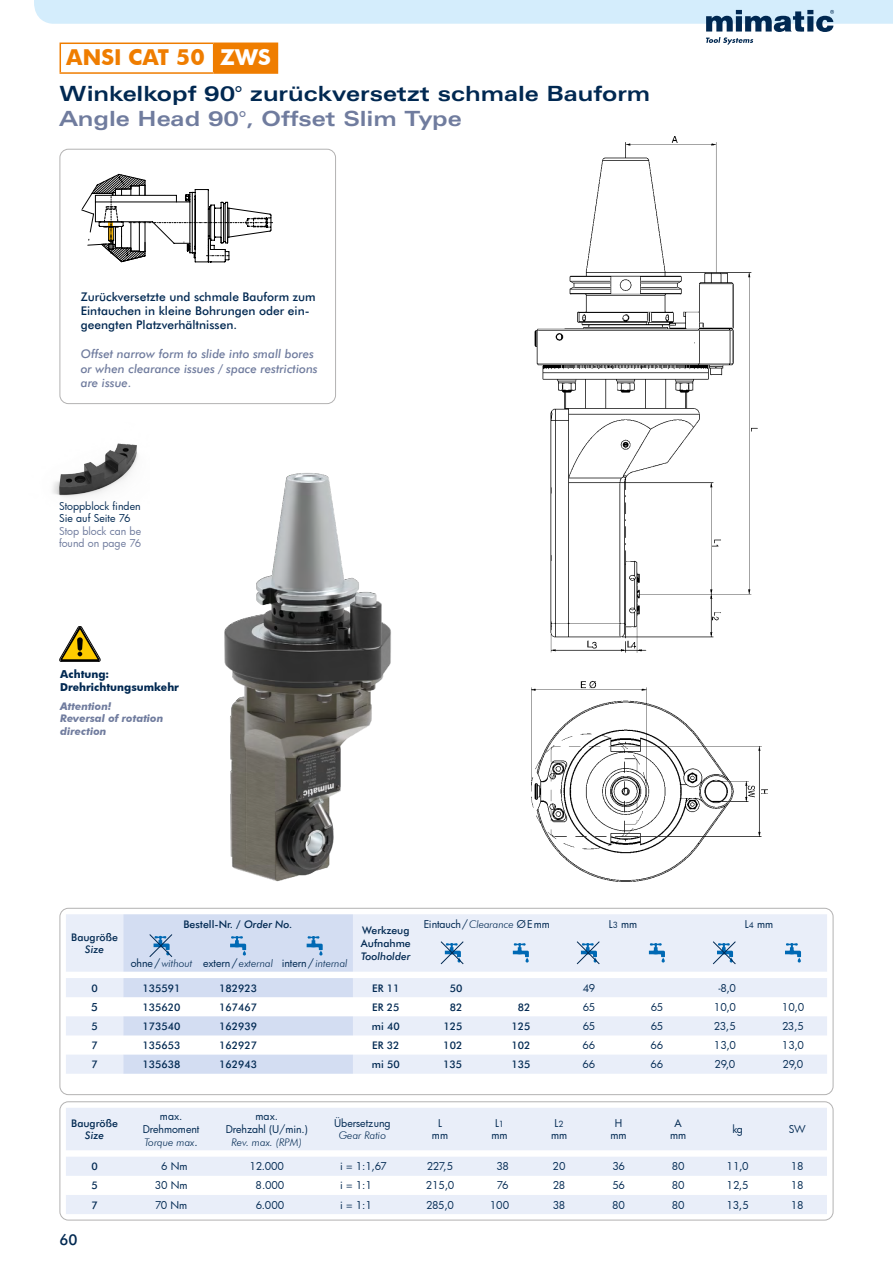
<style>
.page{position:relative;width:893px;height:1263px;background:#fff}
.page>*{position:absolute;margin:0;border:0;box-sizing:border-box;transform-origin:0 0}
.t1{font:700 expanded 21px "Zurich BT";color:#002851}
.t2{font:700 expanded 21px "Zurich BT";color:#707c9e}
.t3{font:700 21px "Futura";color:#ef7d00}
.t4{font:500 15px "Futura BT";color:#002851}
.t5{font:500 12px/14.4px "Futura BT";color:#002851}
.t6{font:italic 500 12px/14.4px "Futura BT";color:#707c9e}
.t7{font:500 11.25px "Futura BT";color:#002851}
.t8{font:10.5px/12.6px "Futura";color:#002851;text-align:center}
.t9{font:500 10.5px/12.6px "Futura BT";color:#002851}
.t10{font:italic 300 10.5px "Futura BT";color:#002851}
.t11{font:italic 700 10.5px/12.6px "Futura BT";color:#707c9e}
.t12{font:700 10.5px/12.6px "Futura";color:#002851}
.t13{font:10.5px/12.6px "Futura";color:#707c9e}
.t14{font:italic 500 10.5px "Futura BT";color:#002851}
.s1{color:#fff}
.s2{font-style:italic}
.s3{font-family:"Futura";font-weight:400;font-style:normal}
.s4{font-family:"Futura BT";font-weight:300;font-style:italic}
.s5{font-size:8.25px}
</style>
<div class="page">
<hr style="left:60px;top:72px;width:154px;height:2px;background:#ef7d00">
<svg style="left:34px;top:0;width:859px;height:72px"></svg>
<hr style="left:214px;top:72px;width:64px;height:2px;background:#ef7d00">
<img style="left:531px;top:136px;width:236px;height:745px">
<svg style="left:81px;top:174px;width:192px;height:88px"></svg>
<div style="left:60px;top:149px;width:276px;height:255px;border:1px solid #b3b2b2;border-radius:9px"></div>
<div style="left:60px;top:1101px;width:773px;height:119px;border:1px solid #b3b2b2;border-radius:9px"></div>
<svg style="left:66px;top:1108px;width:761px;height:106px;fill:#e9eef9"></svg>
<div style="left:60px;top:908px;width:773px;height:187px;border:1px solid #b3b2b2;border-radius:9px"></div>
<svg style="left:66px;top:914px;width:761px;height:160px;fill:#e9eef9"></svg>
<svg style="left:513px;top:943px;width:16px;height:19px"></svg>
<svg style="left:649px;top:943px;width:16px;height:19px"></svg>
<svg style="left:785px;top:943px;width:16px;height:19px"></svg>
<svg style="left:123px;top:945px;width:230px;height:129px"></svg>
<svg style="left:440px;top:945px;width:24px;height:20px"></svg>
<svg style="left:576px;top:941px;width:24px;height:24px"></svg>
<svg style="left:712px;top:941px;width:24px;height:24px"></svg>
<img style="left:92px;top:473px;width:425px;height:472px">
<svg style="left:60px;top:626px;width:40px;height:36px"></svg>
<img style="left:52px;top:443px;width:97px;height:64px">
<h1 class="t3" style="left:66px;top:43px;width:206px">ANSI CAT 50 <span class="s1">ZWS</span></h1>
<h1 class="t1" style="left:60px;top:81px;width:592px">Winkelkopf 90° zurückversetzt schmale Bauform</h1>
<h1 class="t2" style="left:60px;top:106px;width:404px">Angle Head 90°, Offset Slim Type</h1>
<p class="t5" style="left:81px;top:289px;width:236px">Zurückversetzte und schmale Bauform zum<br>Eintauchen in kleine Bohrungen oder ein&shy;geengten Platzverhältnissen.</p>
<p class="t6" style="left:81px;top:347px;width:238px">Offset narrow form to slide into small bores or when clearance issues / space restrictions are issue.</p>
<p class="t8" style="left:59px;top:499px;width:83px;text-align:left">Stoppblock finden<br>Sie auf Seite 76</p>
<p class="t13" style="left:59px;top:524px;width:84px">Stop block can be found on page 76</p>
<p class="t12" style="left:60px;top:668px;width:120px">Achtung:<br>Drehrichtungsumkehr</p>
<p class="t11" style="left:60px;top:700px;width:105px">Attention!<br>Reversal of rotation direction</p>
<p class="t9" style="left:71px;top:930px;width:48px">Baugröße</p>
<p class="t14" style="left:85px;top:943px;width:20px">Size</p>
<p class="t9" style="left:184px;top:918px;width:111px">Bestell-Nr. / <span class="s2">Order No.</span></p>
<p class="t10" style="left:131px;top:956px;width:218px"><span class="s3">ohne/</span>without <span class="s3">extern/</span>external <span class="s3">intern/</span>internal</p>
<p class="t9" style="left:361px;top:924px;width:51px">Werkzeug<br>Aufnahme</p>
<p class="t14" style="left:361px;top:949px;width:51px">Toolholder</p>
<p class="t8" style="left:424px;top:917px;width:128px">Eintauch/<span class="s4">Clearance</span> ØEmm</p>
<p class="t8" style="left:609px;top:917px;width:30px">L<span class="s5">3</span> mm</p>
<p class="t8" style="left:745px;top:917px;width:30px">L<span class="s5">4</span> mm</p>
<p class="t9" style="left:91px;top:981px;width:8px">0</p>
<p class="t9" style="left:143px;top:981px;width:40px">135591</p>
<p class="t9" style="left:219px;top:981px;width:40px">182923</p>
<p class="t9" style="left:372px;top:981px;width:29px">ER 11</p>
<p class="t9" style="left:450px;top:981px;width:14px">50</p>
<p class="t8" style="left:583px;top:981px;width:14px">49</p>
<p class="t8" style="left:718px;top:981px;width:19px">-8,0</p>
<p class="t7" style="left:91px;top:1000px;width:8px">5</p>
<p class="t9" style="left:143px;top:1001px;width:40px">135620</p>
<p class="t9" style="left:219px;top:1001px;width:40px">167467</p>
<p class="t9" style="left:372px;top:1001px;width:29px">ER 25</p>
<p class="t9" style="left:450px;top:1001px;width:14px">82</p>
<p class="t9" style="left:518px;top:1001px;width:14px">82</p>
<p class="t8" style="left:583px;top:1000px;width:14px">65</p>
<p class="t8" style="left:651px;top:1000px;width:14px">65</p>
<p class="t8" style="left:714px;top:1000px;width:24px">10,0</p>
<p class="t8" style="left:782px;top:1000px;width:24px">10,0</p>
<p class="t9" style="left:91px;top:1020px;width:8px">5</p>
<p class="t9" style="left:143px;top:1020px;width:40px">173540</p>
<p class="t9" style="left:219px;top:1020px;width:40px">162939</p>
<p class="t9" style="left:372px;top:1020px;width:29px">mi 40</p>
<p class="t9" style="left:443px;top:1020px;width:21px">125</p>
<p class="t9" style="left:511px;top:1020px;width:21px">125</p>
<p class="t8" style="left:583px;top:1019px;width:14px">65</p>
<p class="t8" style="left:651px;top:1019px;width:14px">65</p>
<p class="t8" style="left:714px;top:1019px;width:24px">23,5</p>
<p class="t8" style="left:782px;top:1019px;width:24px">23,5</p>
<p class="t9" style="left:91px;top:1039px;width:8px">7</p>
<p class="t9" style="left:143px;top:1039px;width:40px">135653</p>
<p class="t9" style="left:219px;top:1039px;width:40px">162927</p>
<p class="t9" style="left:372px;top:1039px;width:29px">ER 32</p>
<p class="t9" style="left:443px;top:1039px;width:21px">102</p>
<p class="t9" style="left:511px;top:1039px;width:21px">102</p>
<p class="t8" style="left:583px;top:1039px;width:14px">66</p>
<p class="t8" style="left:651px;top:1039px;width:14px">66</p>
<p class="t8" style="left:714px;top:1039px;width:24px">13,0</p>
<p class="t8" style="left:782px;top:1039px;width:24px">13,0</p>
<p class="t9" style="left:91px;top:1058px;width:8px">7</p>
<p class="t9" style="left:143px;top:1058px;width:40px">135638</p>
<p class="t9" style="left:219px;top:1058px;width:40px">162943</p>
<p class="t9" style="left:372px;top:1058px;width:29px">mi 50</p>
<p class="t9" style="left:443px;top:1058px;width:21px">135</p>
<p class="t9" style="left:511px;top:1058px;width:21px">135</p>
<p class="t8" style="left:582px;top:1058px;width:14px">66</p>
<p class="t8" style="left:651px;top:1058px;width:14px">66</p>
<p class="t8" style="left:715px;top:1058px;width:22px">29,0</p>
<p class="t8" style="left:783px;top:1058px;width:22px">29,0</p>
<p class="t9" style="left:71px;top:1116px;width:48px">Baugröße</p>
<p class="t14" style="left:85px;top:1129px;width:20px">Size</p>
<p class="t8" style="left:143px;top:1110px;width:58px">max.<br>Drehmoment</p>
<p class="t10" style="left:144px;top:1135px;width:55px">Torque max<span class="s3">.</span></p>
<p class="t8" style="left:226px;top:1110px;width:84px">max.<br>Drehzahl (U/min.)</p>
<p class="t10" style="left:232px;top:1135px;width:72px">Rev. max. (RPM)</p>
<p class="t8" style="left:334px;top:1116px;width:58px">Übersetzung</p>
<p class="t10" style="left:339px;top:1129px;width:49px">Gear Ratio</p>
<p class="t8" style="left:432px;top:1116px;width:18px">L mm</p>
<p class="t8" style="left:491px;top:1116px;width:18px">L<span class="s5">1 </span>mm</p>
<p class="t8" style="left:551px;top:1116px;width:18px">L<span class="s5">2 </span>mm</p>
<p class="t8" style="left:611px;top:1116px;width:18px">H mm</p>
<p class="t8" style="left:670px;top:1116px;width:18px">A mm</p>
<p class="t8" style="left:732px;top:1123px;width:12px">kg</p>
<p class="t8" style="left:789px;top:1123px;width:18px">SW</p>
<h2 class="t4" style="left:60px;top:1230px;width:20px">60</h2>
<p class="t9" style="left:91px;top:1160px;width:8px">0</p>
<p class="t8" style="left:161px;top:1160px;width:28px">6 Nm</p>
<p class="t8" style="left:249px;top:1160px;width:36px">12.000</p>
<p class="t8" style="left:340px;top:1160px;width:48px">i = 1:1,67</p>
<p class="t8" style="left:427px;top:1160px;width:28px">227,5</p>
<p class="t8" style="left:496px;top:1160px;width:14px">38</p>
<p class="t8" style="left:553px;top:1160px;width:14px">20</p>
<p class="t8" style="left:612px;top:1160px;width:14px">36</p>
<p class="t8" style="left:672px;top:1160px;width:14px">80</p>
<p class="t8" style="left:727px;top:1160px;width:24px">11,0</p>
<p class="t8" style="left:791px;top:1160px;width:14px">18</p>
<p class="t9" style="left:91px;top:1179px;width:8px">5</p>
<p class="t8" style="left:155px;top:1179px;width:34px">30 Nm</p>
<p class="t8" style="left:256px;top:1179px;width:30px">8.000</p>
<p class="t8" style="left:340px;top:1179px;width:33px">i = 1:1</p>
<p class="t8" style="left:426px;top:1179px;width:30px">215,0</p>
<p class="t8" style="left:497px;top:1179px;width:13px">76</p>
<p class="t8" style="left:553px;top:1179px;width:14px">28</p>
<p class="t8" style="left:612px;top:1179px;width:14px">56</p>
<p class="t8" style="left:672px;top:1179px;width:14px">80</p>
<p class="t8" style="left:727px;top:1179px;width:24px">12,5</p>
<p class="t8" style="left:791px;top:1179px;width:14px">18</p>
<p class="t9" style="left:91px;top:1198px;width:8px">7</p>
<p class="t8" style="left:155px;top:1198px;width:34px">70 Nm</p>
<p class="t8" style="left:256px;top:1198px;width:30px">6.000</p>
<p class="t8" style="left:340px;top:1198px;width:33px">i = 1:1</p>
<p class="t8" style="left:426px;top:1198px;width:29px">285,0</p>
<p class="t8" style="left:490px;top:1198px;width:21px">100</p>
<p class="t8" style="left:553px;top:1198px;width:14px">38</p>
<p class="t8" style="left:612px;top:1198px;width:14px">80</p>
<p class="t8" style="left:672px;top:1198px;width:14px">80</p>
<p class="t8" style="left:726px;top:1198px;width:24px">13,5</p>
<p class="t8" style="left:791px;top:1198px;width:14px">18</p>
</div>
